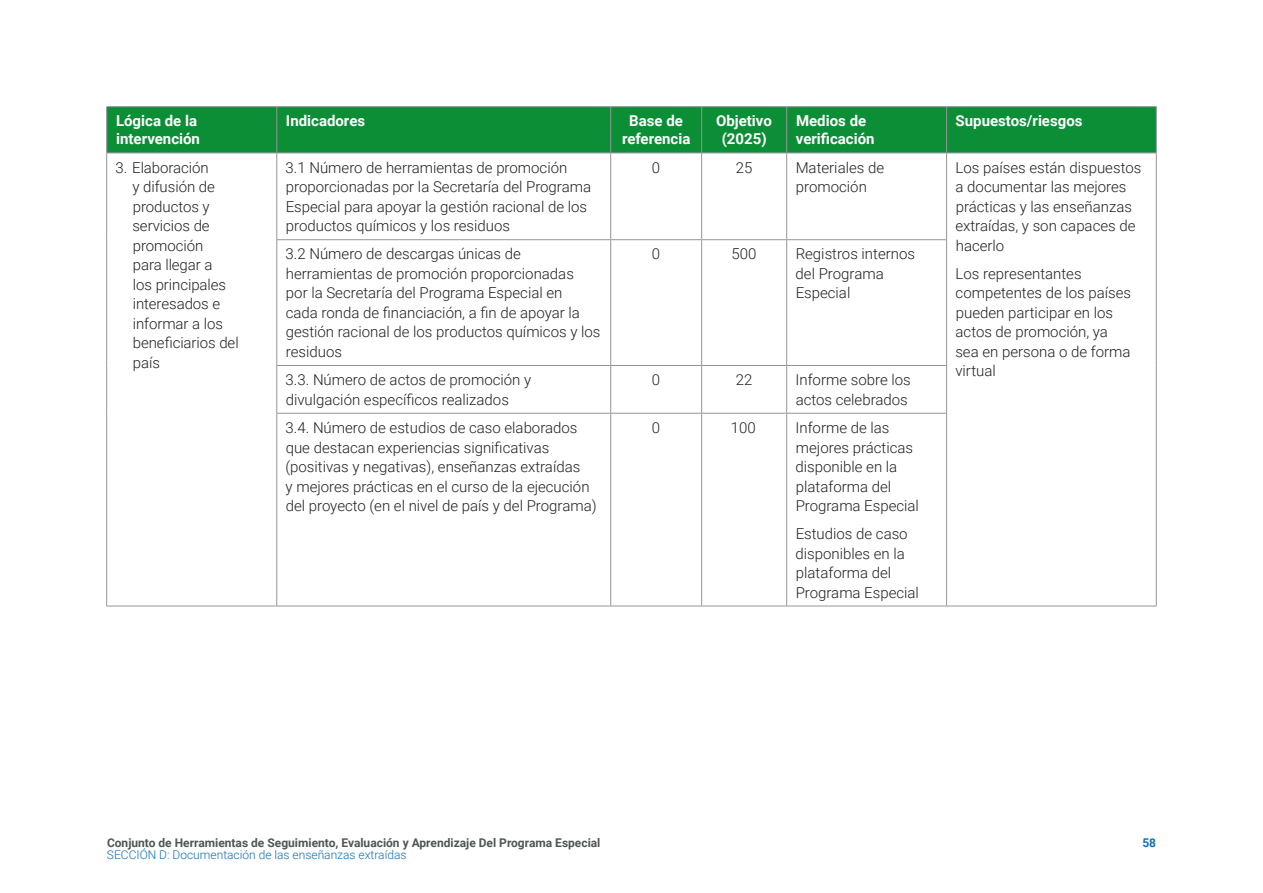
<style>
.page{position:relative;width:1263px;height:893px;background:#fff}
.page>*{position:absolute;margin:0;border:0;box-sizing:border-box;transform-origin:0 0}
.Data{font:300 15px/19.5px "Roboto";color:#231f20}
.Data_numbers{font:300 15px/19.5px "Roboto";letter-spacing:-.005em;color:#231f20}
.t1{font:700 15px/18px "Roboto";color:#fff;text-align:center}
.t2{font:700 12px "Roboto";color:#4d5753}
.t3{font:300 12px "Roboto";color:#0e71b8}
.t4{font:700 12px "Roboto";color:#0e71b8}
</style>
<div class="page">
<div style="left:107px;top:107px;width:1049px;height:46px;background:#0b8e36"></div>
<svg style="left:107px;top:154px;width:1049px;height:452px"></svg>
<hr style="left:276px;top:107px;width:1px;height:46px;background:#939598">
<hr style="left:610px;top:107px;width:1px;height:46px;background:#939598">
<hr style="left:701px;top:107px;width:1px;height:46px;background:#939598">
<hr style="left:786px;top:107px;width:1px;height:46px;background:#939598">
<hr style="left:946px;top:107px;width:1px;height:46px;background:#939598">
<hr style="left:106px;top:153px;width:1px;height:87px;background:#939598">
<hr style="left:106px;top:240px;width:1px;height:125px;background:#939598">
<hr style="left:106px;top:365px;width:1px;height:48px;background:#939598">
<hr style="left:106px;top:413px;width:1px;height:193px;background:#939598">
<hr style="left:106px;top:606px;width:171px;height:1px;background:#939598">
<hr style="left:276px;top:153px;width:1px;height:86px;background:#939598">
<hr style="left:610px;top:153px;width:1px;height:86px;background:#939598">
<hr style="left:701px;top:153px;width:1px;height:86px;background:#939598">
<hr style="left:786px;top:153px;width:1px;height:86px;background:#939598">
<hr style="left:946px;top:153px;width:1px;height:86px;background:#939598">
<hr style="left:1156px;top:153px;width:1px;height:87px;background:#939598">
<hr style="left:276px;top:239px;width:335px;height:1px;background:#939598">
<hr style="left:276px;top:240px;width:1px;height:125px;background:#939598">
<hr style="left:611px;top:239px;width:91px;height:1px;background:#939598">
<hr style="left:610px;top:240px;width:1px;height:125px;background:#939598">
<hr style="left:702px;top:239px;width:85px;height:1px;background:#939598">
<hr style="left:701px;top:240px;width:1px;height:125px;background:#939598">
<hr style="left:787px;top:239px;width:160px;height:1px;background:#939598">
<hr style="left:786px;top:240px;width:1px;height:125px;background:#939598">
<hr style="left:946px;top:240px;width:1px;height:125px;background:#939598">
<hr style="left:1156px;top:240px;width:1px;height:125px;background:#939598">
<hr style="left:276px;top:365px;width:335px;height:1px;background:#939598">
<hr style="left:276px;top:366px;width:1px;height:47px;background:#939598">
<hr style="left:611px;top:365px;width:91px;height:1px;background:#939598">
<hr style="left:610px;top:366px;width:1px;height:47px;background:#939598">
<hr style="left:702px;top:365px;width:85px;height:1px;background:#939598">
<hr style="left:701px;top:366px;width:1px;height:47px;background:#939598">
<hr style="left:787px;top:365px;width:160px;height:1px;background:#939598">
<hr style="left:786px;top:366px;width:1px;height:47px;background:#939598">
<hr style="left:946px;top:366px;width:1px;height:47px;background:#939598">
<hr style="left:1156px;top:365px;width:1px;height:48px;background:#939598">
<hr style="left:276px;top:413px;width:335px;height:1px;background:#939598">
<hr style="left:276px;top:414px;width:1px;height:192px;background:#939598">
<hr style="left:611px;top:413px;width:91px;height:1px;background:#939598">
<hr style="left:610px;top:414px;width:1px;height:192px;background:#939598">
<hr style="left:702px;top:413px;width:85px;height:1px;background:#939598">
<hr style="left:701px;top:414px;width:1px;height:192px;background:#939598">
<hr style="left:787px;top:413px;width:160px;height:1px;background:#939598">
<hr style="left:786px;top:414px;width:1px;height:192px;background:#939598">
<hr style="left:946px;top:414px;width:1px;height:192px;background:#939598">
<hr style="left:1156px;top:413px;width:1px;height:193px;background:#939598">
<hr style="left:277px;top:606px;width:334px;height:1px;background:#939598">
<hr style="left:611px;top:606px;width:91px;height:1px;background:#939598">
<hr style="left:702px;top:606px;width:85px;height:1px;background:#939598">
<hr style="left:787px;top:606px;width:159px;height:1px;background:#939598">
<hr style="left:946px;top:606px;width:211px;height:1px;background:#939598">
<hr style="left:106px;top:106px;width:171px;height:1px;background:#939598">
<hr style="left:106px;top:107px;width:1px;height:46px;background:#939598">
<hr style="left:277px;top:106px;width:334px;height:1px;background:#939598">
<hr style="left:611px;top:106px;width:91px;height:1px;background:#939598">
<hr style="left:702px;top:106px;width:85px;height:1px;background:#939598">
<hr style="left:787px;top:106px;width:159px;height:1px;background:#939598">
<hr style="left:946px;top:106px;width:211px;height:1px;background:#939598">
<hr style="left:1156px;top:107px;width:1px;height:46px;background:#939598">
<hr style="left:106px;top:153px;width:171px;height:1px;background:#939598">
<hr style="left:277px;top:153px;width:334px;height:1px;background:#939598">
<hr style="left:611px;top:153px;width:91px;height:1px;background:#939598">
<hr style="left:702px;top:153px;width:85px;height:1px;background:#939598">
<hr style="left:787px;top:153px;width:159px;height:1px;background:#939598">
<hr style="left:946px;top:153px;width:211px;height:1px;background:#939598">
<p class="t1" style="left:116px;top:112px;width:83px">Lógica de la</p>
<p class="t1" style="left:116px;top:130px;width:85px">intervención</p>
<p class="t1" style="left:286px;top:112px;width:81px">Indicadores</p>
<p class="t1" style="left:622px;top:112px;width:70px">Base de referencia</p>
<p class="t1" style="left:716px;top:112px;width:57px">Objetivo (2025)</p>
<p class="t1" style="left:796px;top:112px;width:72px">Medios de</p>
<p class="t1" style="left:796px;top:130px;width:80px">verificación</p>
<p class="Data_numbers" style="left:132px;top:157px;width:108px;text-indent:-17px">3. Elaboración<br>y difusión de productos y servicios de promoción<br>para llegar a<br>los principales interesados e informar a los beneficiarios del país</p>
<p class="Data" style="left:286px;top:157px;width:307px">3.1 Número de herramientas de promoción proporcionadas por la Secretaría del Programa Especial para apoyar la gestión racional de los productos químicos y los residuos</p>
<p class="Data" style="left:652px;top:157px;width:10px">0</p>
<p class="Data" style="left:736px;top:157px;width:18px">25</p>
<p class="Data" style="left:796px;top:157px;width:90px">Materiales de</p>
<p class="Data" style="left:796px;top:177px;width:73px">promoción</p>
<p class="Data" style="left:286px;top:244px;width:316px">3.2 Número de descargas únicas de herramientas de promoción proporcionadas<br>por la Secretaría del Programa Especial en<br>cada ronda de financiación, a fin de apoyar la gestión racional de los productos químicos y los residuos</p>
<p class="Data" style="left:652px;top:244px;width:10px">0</p>
<p class="Data" style="left:731px;top:244px;width:26px">500</p>
<p class="Data" style="left:796px;top:244px;width:121px">Registros internos del Programa<br>Especial</p>
<p class="Data" style="left:286px;top:370px;width:247px">3.3. Número de actos de promoción y divulgación específicos realizados</p>
<p class="Data" style="left:652px;top:370px;width:10px">0</p>
<p class="Data" style="left:736px;top:370px;width:18px">22</p>
<p class="Data" style="left:795px;top:370px;width:117px">Informe sobre los actos celebrados</p>
<p class="Data" style="left:285px;top:417px;width:313px">3.4. Número de estudios de caso elaborados que destacan experiencias significativas (positivas y negativas), enseñanzas extraídas<br>y mejores prácticas en el curso de la ejecución del proyecto (en el nivel de país y del Programa)</p>
<p class="Data" style="left:652px;top:417px;width:10px">0</p>
<p class="Data" style="left:731px;top:417px;width:26px">100</p>
<p class="Data" style="left:795px;top:417px;width:125px">Informe de las mejores prácticas disponible en la plataforma del<br>Programa Especial</p>
<p class="Data" style="left:796px;top:523px;width:125px">Estudios de caso disponibles en la plataforma del<br>Programa Especial</p>
<p class="t1" style="left:955px;top:112px;width:128px">Supuestos/riesgos</p>
<p class="Data" style="left:955px;top:157px;width:187px">Los países están dispuestos a documentar las mejores prácticas y las enseñanzas extraídas, y son capaces de hacerlo</p>
<p class="Data" style="left:955px;top:263px;width:177px">Los representantes competentes de los países pueden participar en los actos de promoción, ya sea en persona o de forma virtual</p>
<p class="t2" style="left:107px;top:835px;width:495px">Conjunto de Herramientas de Seguimiento, Evaluación y Aprendizaje Del Programa Especial</p>
<p class="t4" style="left:1142px;top:835px;width:15px">58</p>
<p class="t3" style="left:107px;top:847px;width:301px">SECCIÓN D: Documentación de las enseñanzas extraídas</p>
</div>
